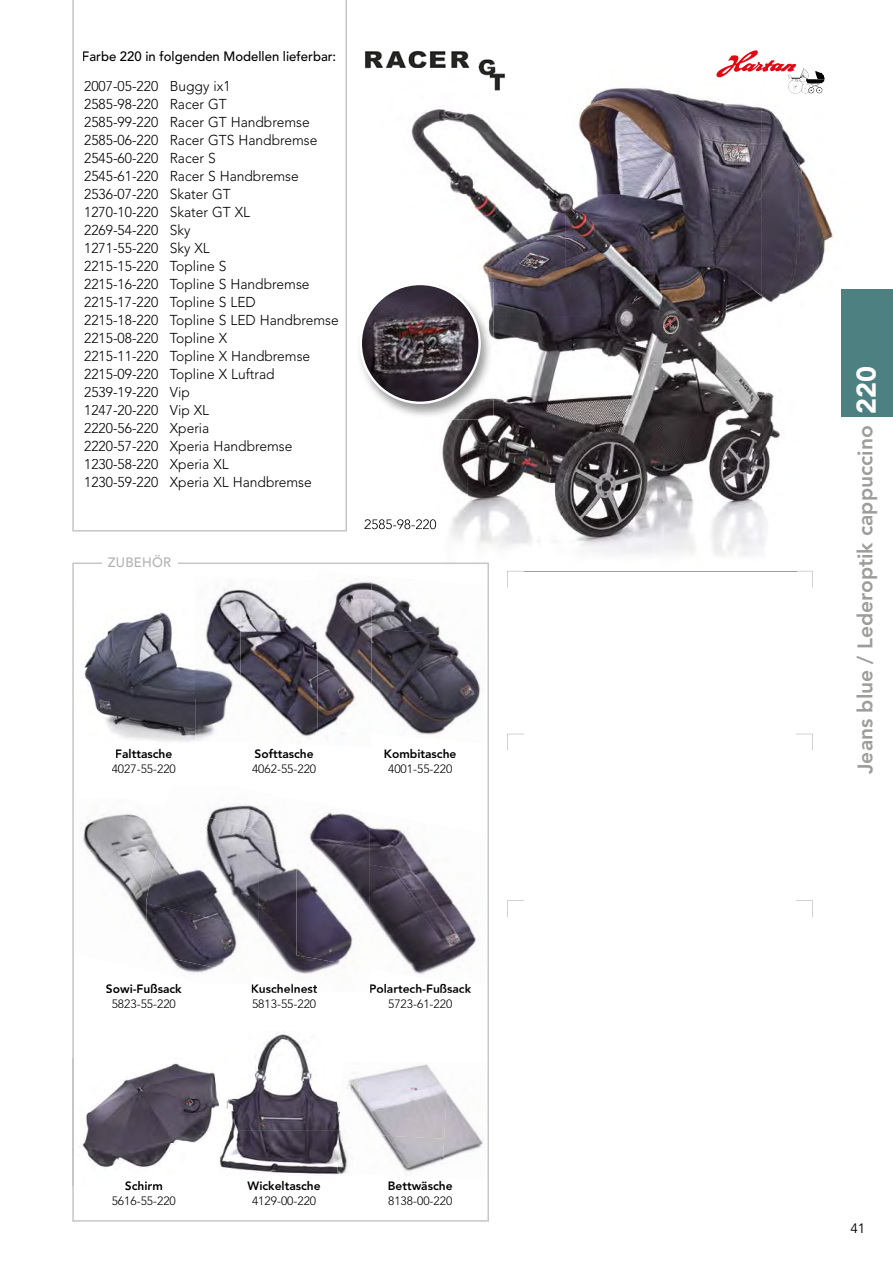
<style>
.page{position:relative;width:893px;height:1263px;background:#fff}
.page>*{position:absolute;margin:0;border:0;box-sizing:border-box;transform-origin:0 0}
.t1{font:900 27px "Avenir";color:#fff}
.t2{font:800 21px "Avenir";color:#9d9d9c}
.t3{font:300 14.25px/18px "Avenir";color:#000}
.t4{font:500 13.5px "Avenir";color:#000}
.t5{font:500 13.5px "Avenir";letter-spacing:.02em;color:#b3b2b2}
.t6{font:13.5px "Avenir";color:#000}
.t7{font:800 12px "Avenir";color:#000}
.t8{font:300 12px "Avenir";color:#000}
</style>
<div class="page">
<svg style="left:72px;top:0;width:275px;height:531px"></svg>
<img style="left:410px;top:77px;width:351px;height:240px">
<img style="left:761px;top:107px;width:81px;height:441px">
<img style="left:468px;top:317px;width:294px;height:239px">
<img style="left:370px;top:420px;width:98px;height:120px">
<img style="left:370px;top:519px;width:66px;height:10px">
<div style="left:842px;top:289px;width:51px;height:128px;background:#4c8081"></div>
<svg style="left:72px;top:562px;width:417px;height:660px"></svg>
<div style="left:102px;top:557px;width:76px;height:13px;background:#fff"></div>
<img style="left:716px;top:68px;width:7px;height:9px">
<img style="left:75px;top:605px;width:120px;height:93px">
<img style="left:75px;top:698px;width:165px;height:47px">
<img style="left:360px;top:1062px;width:82px;height:72px">
<img style="left:442px;top:1062px;width:44px;height:118px">
<img style="left:360px;top:1134px;width:84px;height:44px">
<img style="left:318px;top:571px;width:167px;height:57px">
<img style="left:371px;top:628px;width:114px;height:114px">
<img style="left:195px;top:576px;width:123px;height:43px">
<img style="left:240px;top:619px;width:86px;height:126px">
<img style="left:326px;top:734px;width:45px;height:13px">
<img style="left:195px;top:605px;width:45px;height:137px">
<img style="left:318px;top:581px;width:53px;height:153px">
<img style="left:74px;top:1059px;width:141px;height:84px">
<img style="left:74px;top:1143px;width:144px;height:42px">
<img style="left:73px;top:1059px;width:1px;height:126px">
<img style="left:125px;top:1181px;width:37px;height:4px">
<img style="left:215px;top:1031px;width:145px;height:50px">
<img style="left:218px;top:1081px;width:119px;height:50px">
<img style="left:218px;top:1131px;width:142px;height:49px">
<img style="left:337px;top:1062px;width:23px;height:111px">
<img style="left:215px;top:1059px;width:3px;height:121px">
<img style="left:166px;top:787px;width:134px;height:51px">
<img style="left:253px;top:838px;width:68px;height:152px">
<img style="left:321px;top:968px;width:49px;height:24px">
<img style="left:289px;top:983px;width:28px;height:6px">
<img style="left:300px;top:800px;width:186px;height:64px">
<img style="left:370px;top:864px;width:116px;height:119px">
<svg style="left:456px;top:983px;width:15px;height:1px"></svg>
<img style="left:296px;top:801px;width:74px;height:167px">
<img style="left:76px;top:798px;width:90px;height:172px">
<img style="left:144px;top:953px;width:109px;height:30px">
<img style="left:147px;top:808px;width:112px;height:95px">
<img style="left:147px;top:903px;width:112px;height:73px">
<svg style="left:507px;top:900px;width:17px;height:17px"></svg>
<svg style="left:796px;top:900px;width:17px;height:17px"></svg>
<svg style="left:507px;top:734px;width:17px;height:16px"></svg>
<svg style="left:796px;top:734px;width:17px;height:16px"></svg>
<svg style="left:507px;top:571px;width:17px;height:17px"></svg>
<svg style="left:796px;top:571px;width:17px;height:17px"></svg>
<hr style="left:524px;top:571px;width:272px;height:1px;background:#9d9d9c">
<img style="left:365px;top:50px;width:131px;height:19px">
<img style="left:370px;top:68px;width:155px;height:26px">
<img style="left:359px;top:282px;width:134px;height:138px">
<svg style="left:360px;top:283px;width:121px;height:121px"></svg>
<svg style="left:723px;top:50px;width:102px;height:44px"></svg>
<p class="t4" style="left:82px;top:49px;width:256px">Farbe 220 in folgenden Modellen lieferbar:</p>
<p class="t3" style="left:84px;top:77px;width:256px">2007-05-220 Buggy ix1<br>2585-98-220 Racer GT<br>2585-99-220 Racer GT Handbremse<br>2585-06-220 Racer GTS Handbremse<br>2545-60-220 Racer S<br>2545-61-220 Racer S Handbremse<br>2536-07-220 Skater GT<br>1270-10-220 Skater GT XL<br>2269-54-220 Sky<br>1271-55-220 Sky XL<br>2215-15-220 Topline S<br>2215-16-220 Topline S Handbremse<br>2215-17-220 Topline S LED<br>2215-18-220 Topline S LED Handbremse<br>2215-08-220 Topline X<br>2215-11-220 Topline X Handbremse<br>2215-09-220 Topline X Luftrad<br>2539-19-220 Vip<br>1247-20-220 Vip XL<br>2220-56-220 Xperia<br>2220-57-220 Xperia Handbremse<br>1230-58-220 Xperia XL<br>1230-59-220 Xperia XL Handbremse</p>
<p class="t5" style="left:108px;top:555px;width:65px">ZUBEHÖR</p>
<p class="t7" style="left:115px;top:746px;width:59px">Falttasche</p>
<p class="t8" style="left:112px;top:761px;width:66px">4027-55-220</p>
<p class="t7" style="left:255px;top:746px;width:61px">Softtasche</p>
<p class="t8" style="left:252px;top:761px;width:66px">4062-55-220</p>
<p class="t7" style="left:384px;top:746px;width:74px">Kombitasche</p>
<p class="t8" style="left:388px;top:761px;width:66px">4001-55-220</p>
<p class="t7" style="left:106px;top:981px;width:77px">Sowi-Fußsack</p>
<p class="t8" style="left:112px;top:996px;width:66px">5823-55-220</p>
<p class="t7" style="left:251px;top:981px;width:68px">Kuschelnest</p>
<p class="t8" style="left:252px;top:996px;width:66px">5813-55-220</p>
<p class="t7" style="left:369px;top:981px;width:104px">Polartech-Fußsack</p>
<p class="t8" style="left:388px;top:996px;width:66px">5723-61-220</p>
<p class="t7" style="left:125px;top:1179px;width:40px">Schirm</p>
<p class="t8" style="left:112px;top:1194px;width:66px">5616-55-220</p>
<p class="t7" style="left:248px;top:1179px;width:75px">Wickeltasche</p>
<p class="t8" style="left:252px;top:1194px;width:66px">4129-00-220</p>
<p class="t7" style="left:388px;top:1179px;width:66px">Bettwäsche</p>
<p class="t8" style="left:388px;top:1194px;width:66px">8138-00-220</p>
<h1 class="t1" style="left:850px;top:414px;width:49px;rotate:-90deg">220</h1>
<h2 class="t2" style="left:853px;top:774px;width:350px;rotate:-90deg">Jeans blue / Lederoptik cappuccino</h2>
<p class="t6" style="left:850px;top:1220px;width:17px">41</p>
</div>
